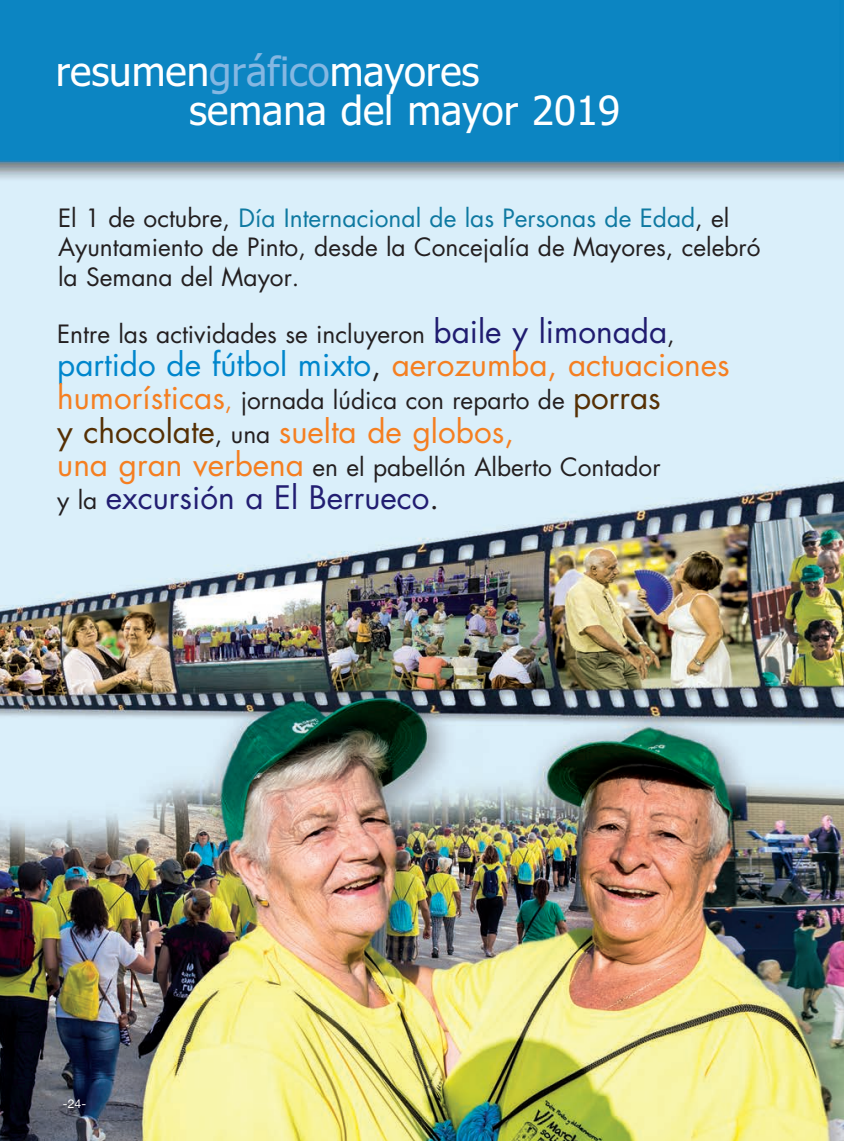
<style>
.page{position:relative;width:844px;height:1141px;background:#fff}
.page>*{position:absolute;margin:0;border:0;box-sizing:border-box;transform-origin:0 0}
.t1{font:40.25px/38.7px "Tahoma";color:#fff}
.t2{font:31.5px "Futura Std";color:#f57f21}
.t3{font:31.5px "Futura Std";color:#221e72}
.t4{font:24.5px/29.8px "Futura Std";color:#231f20}
.t5{font:12.25px "Helvetica Neue";color:#fff}
.s1{color:#84b7e2}
.s2{color:#0e79a1}
.s3{font-size:31.5px;color:#201c70}
.s4{color:#0086cc}
.s5{color:#231f20}
.s6{font-size:31.5px;color:#f57f21}
.s7{color:#f57f21}
.s8{font-size:31.5px;color:#553004}
.s9{color:#553004}
.s10{font-size:24.5px;color:#231f20}
</style>
<div class="page">
<img style="left:0;top:0;width:843px;height:1141px">
<h1 class="t1" style="left:189px;top:55px;width:432px;text-indent:-133px">resumen<span class="s1">gráfico</span>mayores semana del mayor 2019</h1>
<p class="t4" style="left:58px;top:205px;width:703px">El 1 de octubre, <span class="s2">Día Internacional de las Personas de Edad</span>, el<br>Ayuntamiento de Pinto, desde la Concejalía de Mayores, celebró la Semana del Mayor.</p>
<p class="t4" style="left:57px;top:321px;width:619px">Entre las actividades se incluyeron <span class="s3">baile y limonada</span>,</p>
<p class="t2" style="left:57px;top:350px;width:673px"><span class="s4">partido de fútbol mixto</span><span class="s5">,</span> aerozumba, actuaciones</p>
<p class="t4" style="left:57px;top:388px;width:605px"><span class="s6">humorísticas</span><span class="s7">,</span> jornada lúdica con reparto de <span class="s8">porras</span></p>
<p class="t2" style="left:57px;top:417px;width:458px"><span class="s9">y chocolate</span><span class="s10">, una</span> suelta de globos,</p>
<p class="t4" style="left:57px;top:454px;width:604px"><span class="s6">una gran verbena</span> en el pabellón Alberto Contador</p>
<p class="t3" style="left:57px;top:483px;width:383px"><span class="s10">y la</span> excursión a El Berrueco<span class="s5">.</span></p>
<p class="t5" style="left:63px;top:1095px;width:25px">-24-</p>
</div>
